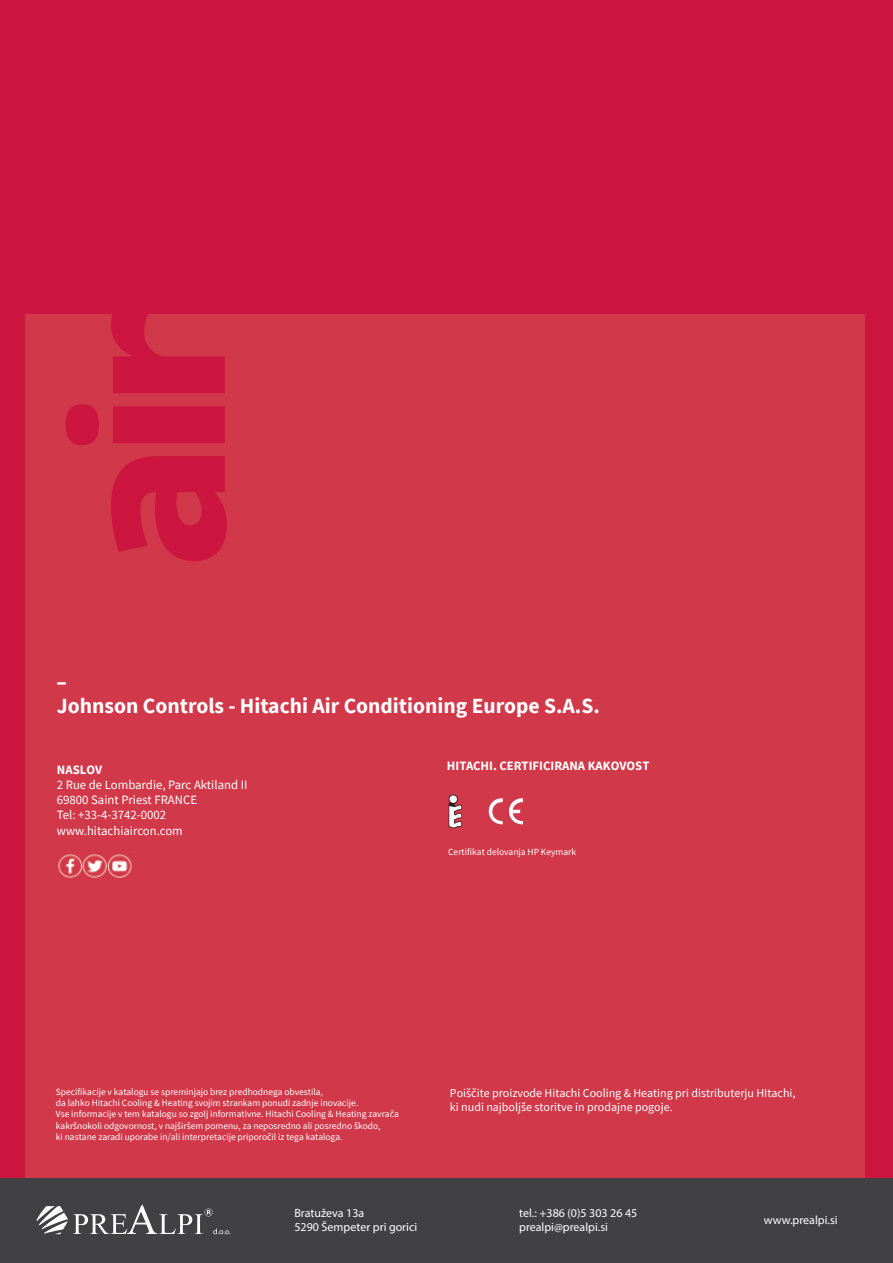
<style>
.page{position:relative;width:893px;height:1263px;background:#cd163f}
.page>*{position:absolute;margin:0;border:0;box-sizing:border-box;transform-origin:0 0}
.t1{font:700 21.6px "Source Sans Pro";color:#fff}
.t2{font:12.75px/15.3px "Source Sans Pro";color:#fff}
.t3{font:700 12.75px "Source Sans Pro";color:#fff}
.t4{font:12px/14.4px "Source Sans Pro";color:#fff}
.t5{font:12px/14.4px "Myriad Pro";color:#fff}
.t6{font:9.45px/11.4px "Source Sans Pro";color:#fff}
</style>
<div class="page">
<div style="left:25px;top:314px;width:840px;height:897px;background:#d1394a"></div>
<svg style="left:111px;top:456px;width:116px;height:105px"></svg>
<svg style="left:66px;top:404px;width:159px;height:41px"></svg>
<svg style="left:111px;top:314px;width:114px;height:79px"></svg>
<svg style="left:488px;top:798px;width:35px;height:26px"></svg>
<img style="left:58px;top:851px;width:77px;height:27px">
<svg style="left:449px;top:794px;width:13px;height:34px"></svg>
<div style="left:0;top:1178px;width:893px;height:85px;background:#414042"></div>
<svg style="left:36px;top:1204px;width:194px;height:30px"></svg>
<h1 class="t1" style="left:57px;top:667px;width:12px">–</h1>
<h1 class="t1" style="left:57px;top:691px;width:544px">Johnson Controls - Hitachi Air Conditioning Europe S.A.S.</h1>
<h2 class="t3" style="left:57px;top:761px;width:47px">NASLOV</h2>
<h2 class="t2" style="left:57px;top:777px;width:192px">2 Rue de Lombardie, Parc Aktiland II<br>69800 Saint Priest FRANCE<br>Tel: +33-4-3742-0002 www.hitachiaircon.com</h2>
<h2 class="t3" style="left:447px;top:757px;width:204px">HITACHI. CERTIFICIRANA KAKOVOST</h2>
<p class="t6" style="left:448px;top:846px;width:129px">Certifikat delovanja HP Keymark</p>
<p class="t6" style="left:56px;top:1086px;width:344px">Specifikacije v katalogu se spreminjajo brez predhodnega obvestila,<br>da lahko Hitachi Cooling &amp; Heating svojim strankam ponudi zadnje inovacije.<br>Vse informacije v tem katalogu so zgolj informativne. Hitachi Cooling &amp; Heating zavrača kakršnokoli odgovornost, v najširšem pomenu, za neposredno ali posredno škodo,<br>ki nastane zaradi uporabe in/ali interpretacije priporočil iz tega kataloga.</p>
<p class="t4" style="left:450px;top:1085px;width:347px">Poiščite proizvode Hitachi Cooling &amp; Heating pri distributerju HItachi, ki nudi najboljše storitve in prodajne pogoje.</p>
<p class="t5" style="left:294px;top:1205px;width:124px">Bratuževa 13a<br>5290 Šempeter pri gorici</p>
<p class="t5" style="left:519px;top:1205px;width:120px">tel.: +386 (0)5 303 26 45 prealpi@prealpi.si</p>
<p class="t5" style="left:764px;top:1212px;width:75px">www.prealpi.si</p>
</div>
